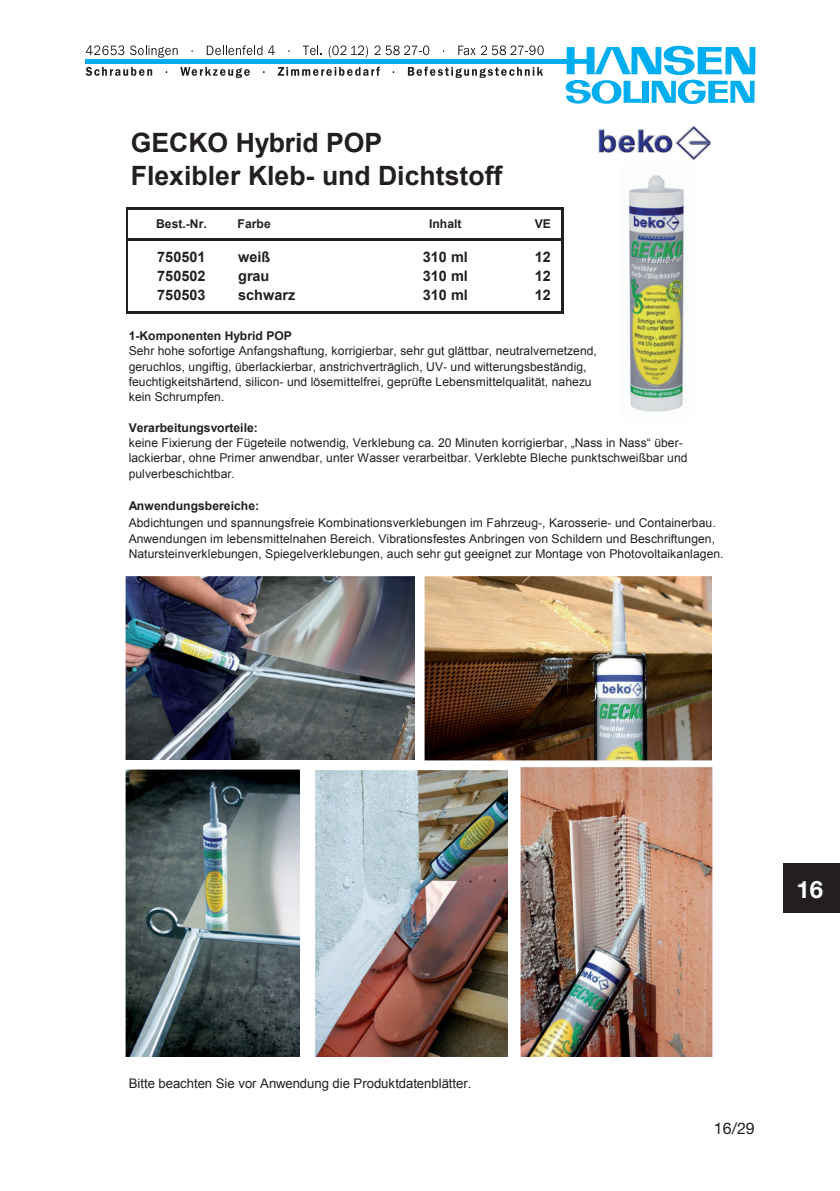
<style>
.page{position:relative;width:840px;height:1191px;background:#fff}
.page>*{position:absolute;margin:0;border:0;box-sizing:border-box;transform-origin:0 0}
.t1{font:700 26.6px/33.2px "Arial";color:#231f20}
.t2{font:700 24px "Helvetica Neue";color:#fff}
.t3{font:16px "Helvetica Neue";color:#231f20}
.t4{font:700 14.4px "Arial";letter-spacing:.005em;color:#231f20}
.t5{font:13.2px "Arial";letter-spacing:-.005em;color:#231f20}
.t6{font:12.2px/15.4px "Arial";letter-spacing:.005em;color:#231f20}
.t7{font:700 12.2px "Arial";letter-spacing:.005em;color:#231f20}
</style>
<div class="page">
<div style="left:782px;top:863px;width:57px;height:50px;background:#231f20"></div>
<hr style="left:126px;top:207px;width:1px;height:106px;background:#231f20">
<hr style="left:561px;top:209px;width:2px;height:104px;background:#231f20">
<hr style="left:127px;top:207px;width:436px;height:2px;background:#231f20">
<hr style="left:127px;top:239px;width:436px;height:2px;background:#231f20">
<hr style="left:127px;top:311px;width:436px;height:2px;background:#231f20">
<img style="left:628px;top:175px;width:56px;height:237px">
<img style="left:126px;top:576px;width:288px;height:184px">
<img style="left:126px;top:769px;width:173px;height:288px">
<img style="left:424px;top:576px;width:287px;height:184px">
<img style="left:315px;top:769px;width:192px;height:288px">
<img style="left:520px;top:767px;width:192px;height:289px">
<img style="left:598px;top:125px;width:112px;height:35px">
<svg style="left:565px;top:46px;width:190px;height:58px"></svg>
<svg style="left:86px;top:45px;width:38px;height:10px"></svg>
<svg style="left:130px;top:45px;width:47px;height:13px"></svg>
<svg style="left:207px;top:45px;width:55px;height:10px"></svg>
<svg style="left:268px;top:45px;width:6px;height:10px"></svg>
<svg style="left:303px;top:46px;width:19px;height:9px"></svg>
<svg style="left:328px;top:45px;width:40px;height:13px"></svg>
<svg style="left:374px;top:45px;width:55px;height:10px"></svg>
<svg style="left:458px;top:45px;width:85px;height:10px"></svg>
<svg style="left:86px;top:67px;width:66px;height:9px"></svg>
<svg style="left:180px;top:67px;width:70px;height:11px"></svg>
<svg style="left:278px;top:67px;width:101px;height:9px"></svg>
<svg style="left:407px;top:67px;width:135px;height:11px"></svg>
<div style="left:85px;top:59px;width:489px;height:5px;background:#00aeef"></div>
<h1 class="t1" style="left:131px;top:126px;width:373px">GECKO Hybrid POP<br>Flexibler Kleb- und Dichtstoff</h1>
<p class="t7" style="left:156px;top:216px;width:52px">Best.-Nr.</p>
<p class="t7" style="left:237px;top:216px;width:35px">Farbe</p>
<p class="t7" style="left:429px;top:216px;width:34px">Inhalt</p>
<p class="t7" style="left:534px;top:216px;width:18px">VE</p>
<p class="t4" style="left:157px;top:248px;width:50px">750501</p>
<p class="t4" style="left:238px;top:248px;width:34px">weiß</p>
<p class="t4" style="left:422px;top:248px;width:47px">310 ml</p>
<p class="t4" style="left:534px;top:248px;width:18px">12</p>
<p class="t4" style="left:157px;top:267px;width:50px">750502</p>
<p class="t4" style="left:238px;top:267px;width:33px">grau</p>
<p class="t4" style="left:422px;top:267px;width:47px">310 ml</p>
<p class="t4" style="left:534px;top:267px;width:18px">12</p>
<p class="t4" style="left:157px;top:285px;width:50px">750503</p>
<p class="t4" style="left:238px;top:285px;width:59px">schwarz</p>
<p class="t4" style="left:422px;top:285px;width:47px">310 ml</p>
<p class="t4" style="left:534px;top:285px;width:18px">12</p>
<p class="t7" style="left:129px;top:327px;width:165px">1-Komponenten Hybrid POP</p>
<p class="t6" style="left:129px;top:343px;width:469px">Sehr hohe sofortige Anfangshaftung, korrigierbar, sehr gut glättbar, neutralvernetzend, geruchlos, ungiftig, überlackierbar, anstrichverträglich, UV- und witterungsbeständig, feuchtigkeitshärtend, silicon- und lösemittelfrei, geprüfte Lebensmittelqualität, nahezu kein Schrumpfen.</p>
<p class="t7" style="left:129px;top:419px;width:131px">Verarbeitungsvorteile:</p>
<p class="t6" style="left:129px;top:435px;width:560px">keine Fixierung der Fügeteile notwendig, Verklebung ca. 20 Minuten korrigierbar, „Nass in Nass“ über&shy;lackierbar, ohne Primer anwendbar, unter Wasser verarbeitbar. Verklebte Bleche punktschweißbar und pulverbeschichtbar.</p>
<p class="t7" style="left:129px;top:498px;width:132px">Anwendungsbereiche:</p>
<p class="t6" style="left:129px;top:515px;width:596px">Abdichtungen und spannungsfreie Kombinationsverklebungen im Fahrzeug-, Karosserie- und Containerbau.<br>Anwendungen im lebensmittelnahen Bereich. Vibrationsfestes Anbringen von Schildern und Beschriftungen,<br>Natursteinverklebungen, Spiegelverklebungen, auch sehr gut geeignet zur Montage von Photovoltaikanlagen.</p>
<p class="t5" style="left:129px;top:1074px;width:344px">Bitte beachten Sie vor Anwendung die Produktdatenblätter.</p>
<h2 class="t2" style="left:796px;top:874px;width:28px">16</h2>
<h3 class="t3" style="left:713px;top:1119px;width:42px">16/29</h3>
</div>
